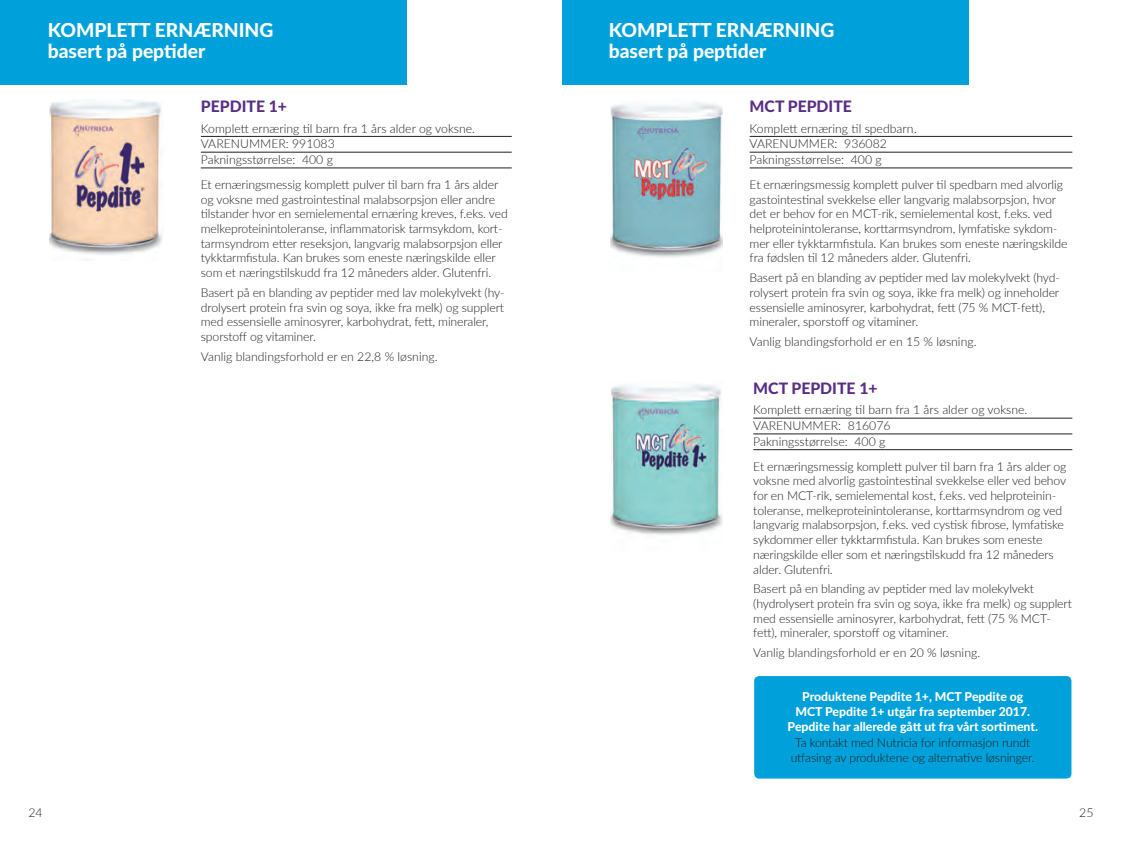
<style>
.page{position:relative;width:1122px;height:844px;background:#fff}
.page>*{position:absolute;margin:0;border:0;box-sizing:border-box;transform-origin:0 0}
.t1{font:800 19.25px/21px "Lato";color:#fff}
.t2{font:800 15.75px "Lato";color:#592e84}
.t3{font:300 12.25px/14.7px "Lato";letter-spacing:-.01em;color:#231f20}
.t4{font:800 12.25px/14.7px "Lato";color:#fff;text-align:center}
</style>
<div class="page">
<div style="left:0;top:0;width:406px;height:84px;background:#00a1db"></div>
<hr style="left:201px;top:136px;width:310px;height:1px;background:#231f20">
<hr style="left:201px;top:152px;width:310px;height:1px;background:#231f20">
<hr style="left:201px;top:167px;width:310px;height:1px;background:#231f20">
<img style="left:50px;top:99px;width:112px;height:156px">
<div style="left:562px;top:0;width:406px;height:84px;background:#00a1db"></div>
<hr style="left:749px;top:136px;width:322px;height:1px;background:#231f20">
<hr style="left:749px;top:152px;width:322px;height:1px;background:#231f20">
<hr style="left:749px;top:167px;width:322px;height:1px;background:#231f20">
<hr style="left:753px;top:418px;width:318px;height:1px;background:#231f20">
<hr style="left:753px;top:433px;width:318px;height:1px;background:#231f20">
<hr style="left:753px;top:449px;width:318px;height:1px;background:#231f20">
<img style="left:610px;top:384px;width:112px;height:151px">
<img style="left:610px;top:102px;width:112px;height:156px">
<div style="left:754px;top:676px;width:317px;height:102px;background:#00a1db;border-radius:5px"></div>
<h1 class="t1" style="left:48px;top:18px;width:227px">KOMPLETT ERNÆRNING basert på peptider</h1>
<p class="t2" style="left:201px;top:94px;width:88px">PEPDITE 1+</p>
<p class="t3" style="left:201px;top:120px;width:275px;line-height:15.8px">Komplett ernæring til barn fra 1 års alder og voksne.<br>VARENUMMER: 991083<br>Pakningsstørrelse: 400 g</p>
<p class="t3" style="left:201px;top:177px;width:308px">Et ernæringsmessig komplett pulver til barn fra 1 års alder og voksne med gastrointestinal malabsorpsjon eller andre tilstander hvor en semielemental ernæring kreves, f.eks. ved melkeproteinintoleranse, inflammatorisk tarmsykdom, kort&shy;tarmsyndrom etter reseksjon, langvarig malabsorpsjon eller tykktarmfistula. Kan brukes som eneste næringskilde eller som et næringstilskudd fra 12 måneders alder. Glutenfri.</p>
<p class="t3" style="left:201px;top:284px;width:305px">Basert på en blanding av peptider med lav molekylvekt (hy&shy;drolysert protein fra svin og soya, ikke fra melk) og supplert med essensielle aminosyrer, karbohydrat, fett, mineraler, sporstoff og vitaminer.</p>
<p class="t3" style="left:201px;top:348px;width:238px">Vanlig blandingsforhold er en 22,8 % løsning.</p>
<h1 class="t1" style="left:608px;top:18px;width:227px">KOMPLETT ERNÆRNING basert på peptider</h1>
<p class="t2" style="left:749px;top:94px;width:104px">MCT PEPDITE</p>
<p class="t3" style="left:749px;top:120px;width:169px;line-height:15.8px">Komplett ernæring til spedbarn.<br>VARENUMMER: 936082<br>Pakningsstørrelse: 400 g</p>
<p class="t3" style="left:749px;top:177px;width:319px">Et ernæringsmessig komplett pulver til spedbarn med alvorlig gastointestinal svekkelse eller langvarig malabsorpsjon, hvor det er behov for en MCT-rik, semielemental kost, f.eks. ved helproteinintoleranse, korttarmsyndrom, lymfatiske sykdom&shy;mer eller tykktarmfistula. Kan brukes som eneste næringskilde fra fødslen til 12 måneders alder. Glutenfri.</p>
<p class="t3" style="left:749px;top:270px;width:312px">Basert på en blanding av peptider med lav molekylvekt (hyd&shy;rolysert protein fra svin og soya, ikke fra melk) og inneholder essensielle aminosyrer, karbohydrat, fett (75 % MCT-fett), mineraler, sporstoff og vitaminer.</p>
<p class="t3" style="left:749px;top:333px;width:228px">Vanlig blandingsforhold er en 15 % løsning.</p>
<p class="t2" style="left:753px;top:376px;width:126px">MCT PEPDITE 1+</p>
<p class="t3" style="left:753px;top:401px;width:275px;line-height:15.8px">Komplett ernæring til barn fra 1 års alder og voksne.<br>VARENUMMER: 816076<br>Pakningsstørrelse: 400 g</p>
<p class="t3" style="left:753px;top:458px;width:314px">Et ernæringsmessig komplett pulver til barn fra 1 års alder og voksne med alvorlig gastointestinal svekkelse eller ved behov for en MCT-rik, semielemental kost, f.eks. ved helproteinin&shy;toleranse, melkeproteinintoleranse, korttarmsyndrom og ved langvarig malabsorpsjon, f.eks. ved cystisk fibrose, lymfatiske sykdommer eller tykktarmfistula. Kan brukes som eneste næringskilde eller som et næringstilskudd fra 12 måneders alder. Glutenfri.</p>
<p class="t3" style="left:753px;top:581px;width:320px">Basert på en blanding av peptider med lav molekylvekt (hydrolysert protein fra svin og soya, ikke fra melk) og supplert med essensielle aminosyrer, karbohydrat, fett (75 % MCT&shy;fett), mineraler, sporstoff og vitaminer.</p>
<p class="t3" style="left:753px;top:644px;width:228px">Vanlig blandingsforhold er en 20 % løsning.</p>
<p class="t4" style="left:787px;top:688px;width:252px">Produktene Pepdite 1+, MCT Pepdite og<br>MCT Pepdite 1+ utgår fra september 2017.<br>Pepdite har allerede gått ut fra vårt sortiment.</p>
<p class="t3" style="left:790px;top:734px;width:245px;text-align:center">Ta kontakt med Nutricia for informasjon rundt utfasing av produktene og alternative løsninger.</p>
<p class="t3" style="left:28px;top:804px;width:16px">24</p>
<p class="t3" style="left:1078px;top:804px;width:16px">25</p>
</div>
